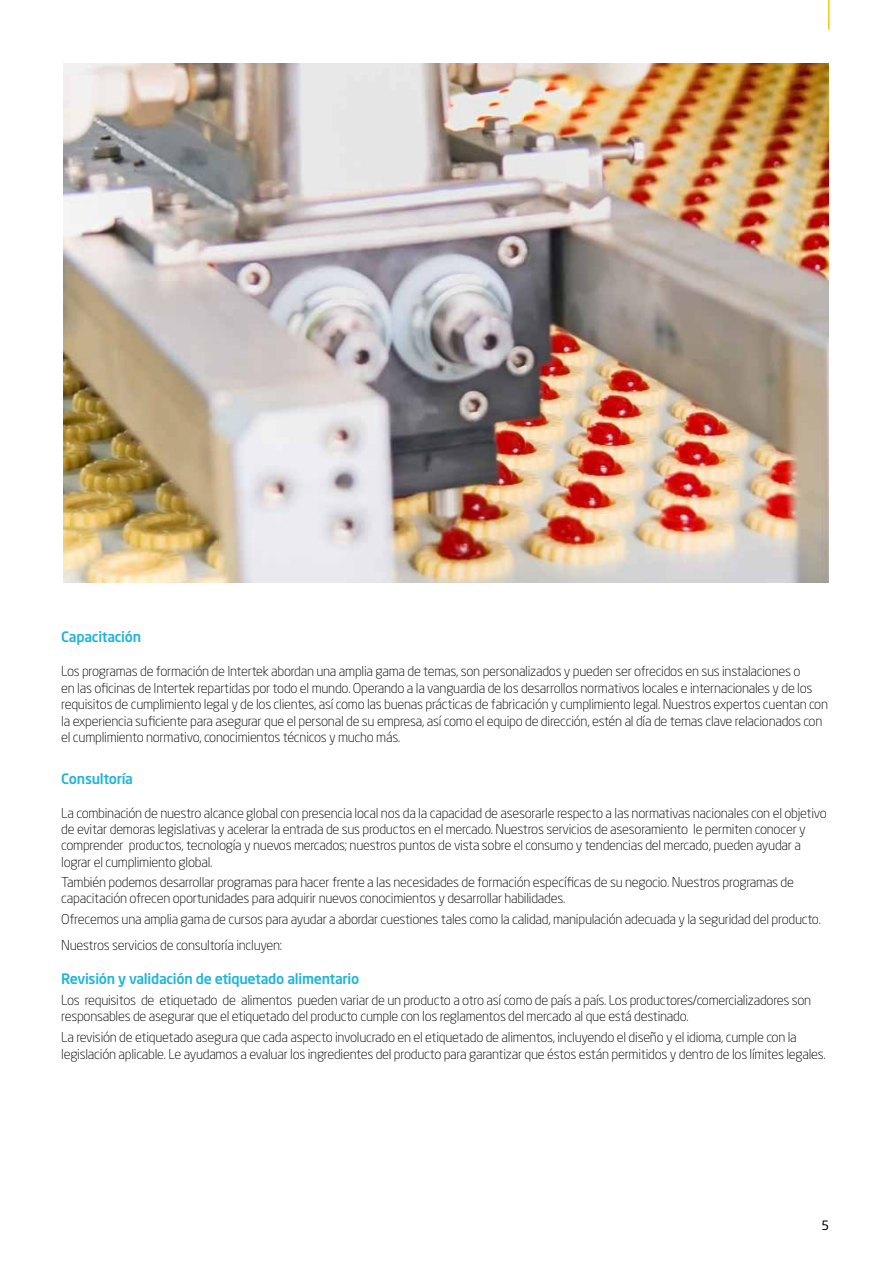
<style>
.page{position:relative;width:893px;height:1263px;background:#fff}
.page>*{position:absolute;margin:0;border:0;box-sizing:border-box;transform-origin:0 0}
.t1{font:500 14.25px "Neo Sans Std";letter-spacing:-.02em;color:#21b5d6}
.t2{font:300 13.5px/16.5px "Neo Sans Std";letter-spacing:-.02em;color:#000}
.t3{font:12.75px "Neo Sans Std";color:#000}
</style>
<div class="page">
<hr style="left:828px;top:0;width:2px;height:30px;background:#ffc60b">
<img style="left:64px;top:64px;width:764px;height:519px">
<p class="t1" style="left:61px;top:628px;width:81px">Capacitación</p>
<p class="t2" style="left:61px;top:663px;width:768px">Los programas de formación de Intertek abordan una amplia gama de temas, son personalizados y pueden ser ofrecidos en sus instalaciones o<br>en las oficinas de Intertek repartidas por todo el mundo. Operando a la vanguardia de los desarrollos normativos locales e internacionales y de los requisitos de cumplimiento legal y de los clientes, así como las buenas prácticas de fabricación y cumplimiento legal. Nuestros expertos cuentan con la experiencia suficiente para asegurar que el personal de su empresa, así como el equipo de dirección, estén al día de temas clave relacionados con el cumplimiento normativo, conocimientos técnicos y mucho más.</p>
<p class="t1" style="left:61px;top:770px;width:73px">Consultoría</p>
<p class="t2" style="left:61px;top:805px;width:767px">La combinación de nuestro alcance global con presencia local nos da la capacidad de asesorarle respecto a las normativas nacionales con el objetivo de evitar demoras legislativas y acelerar la entrada de sus productos en el mercado. Nuestros servicios de asesoramiento le permiten conocer y comprender productos, tecnología y nuevos mercados; nuestros puntos de vista sobre el consumo y tendencias del mercado, pueden ayudar a lograr el cumplimiento global.</p>
<p class="t2" style="left:61px;top:874px;width:734px">También podemos desarrollar programas para hacer frente a las necesidades de formación específicas de su negocio. Nuestros programas de capacitación ofrecen oportunidades para adquirir nuevos conocimientos y desarrollar habilidades.</p>
<p class="t2" style="left:61px;top:905px;width:761px;line-height:26.5px">Ofrecemos una amplia gama de cursos para ayudar a abordar cuestiones tales como la calidad, manipulación adecuada y la seguridad del producto.<br>Nuestros servicios de consultoría incluyen:</p>
<p class="t1" style="left:61px;top:970px;width:300px">Revisión y validación de etiquetado alimentario</p>
<p class="t2" style="left:61px;top:992px;width:751px">Los requisitos de etiquetado de alimentos pueden variar de un producto a otro así como de país a país. Los productores/comercializadores son responsables de asegurar que el etiquetado del producto cumple con los reglamentos del mercado al que está destinado.</p>
<p class="t2" style="left:61px;top:1029px;width:766px">La revisión de etiquetado asegura que cada aspecto involucrado en el etiquetado de alimentos, incluyendo el diseño y el idioma, cumple con la legislación aplicable. Le ayudamos a evaluar los ingredientes del producto para garantizar que éstos están permitidos y dentro de los límites legales.</p>
<p class="t3" style="left:821px;top:1218px;width:9px">5</p>
</div>
